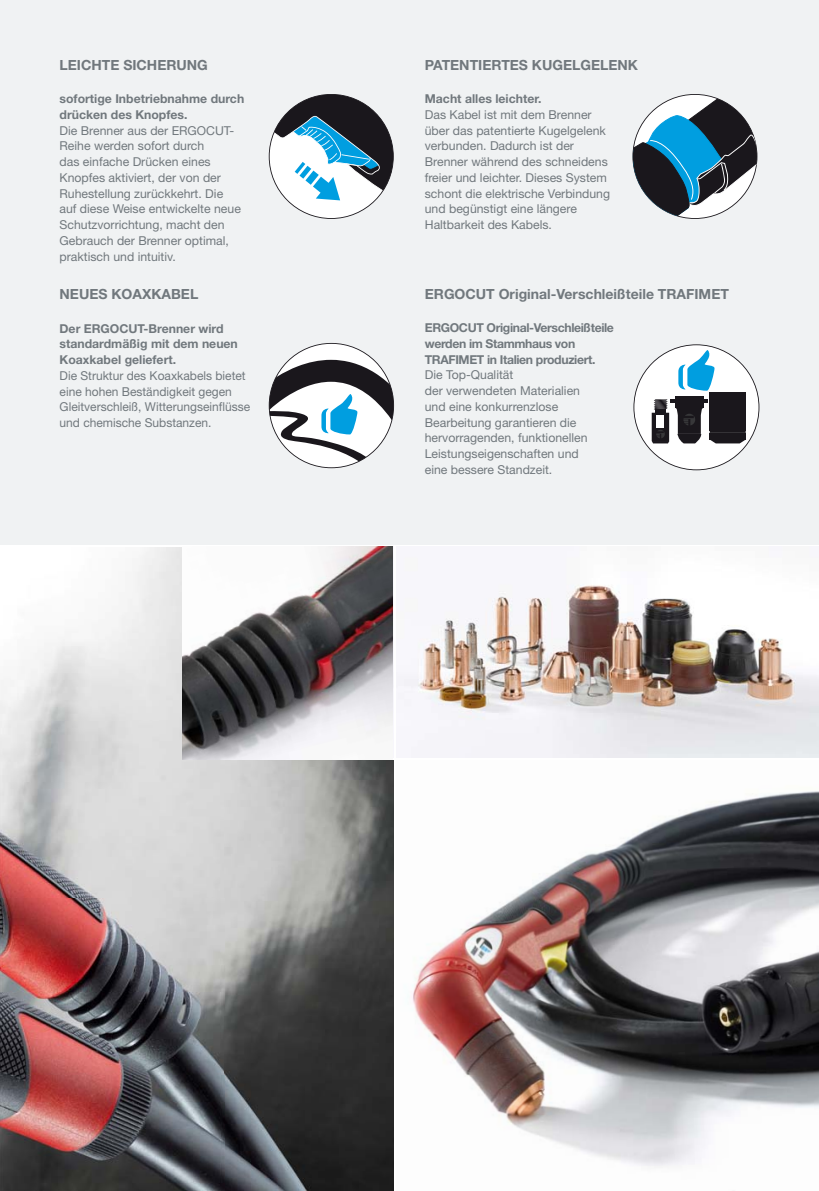
<style>
.page{position:relative;width:819px;height:1191px;background:#fff}
.page>*{position:absolute;margin:0;border:0;box-sizing:border-box;transform-origin:0 0}
.t1{font:700 14px "Helvetica Neue LT Std";color:#71787d}
.t2{font:12.25px/15.8px "Helvetica Neue LT Std";color:#71787d}
.t3{font:700 12.25px/15.8px "Helvetica Neue LT Std";color:#71787d}
.t4{font:700 12.25px/15.8px "Helvetica Neue LT Std";letter-spacing:-.03em;color:#71787d}
</style>
<div class="page">
<img style="left:0;top:547px;width:393px;height:644px">
<div style="left:0;top:0;width:819px;height:546px;background:#f0f2f3"></div>
<hr style="left:0;top:545px;width:819px;height:2px;background:#fff">
<svg style="left:632px;top:94px;width:125px;height:125px"></svg>
<svg style="left:269px;top:94px;width:124px;height:125px"></svg>
<img style="left:412px;top:791px;width:407px;height:376px">
<img style="left:182px;top:547px;width:637px;height:212px">
<hr style="left:393px;top:546px;width:2px;height:645px;background:#fff">
<hr style="left:393px;top:758px;width:426px;height:2px;background:#fff">
<svg style="left:633px;top:344px;width:126px;height:126px"></svg>
<svg style="left:269px;top:343px;width:125px;height:125px"></svg>
<p class="t1" style="left:60px;top:60px;width:150px">LEICHTE SICHERUNG</p>
<p class="t3" style="left:60px;top:92px;width:186px">sofortige Inbetriebnahme durch drücken des Knopfes.</p>
<p class="t2" style="left:60px;top:124px;width:183px">Die Brenner aus der ERGOCUT-<br>Reihe werden sofort durch<br>das einfache Drücken eines<br>Knopfes aktiviert, der von der<br>Ruhestellung zurückkehrt. Die auf diese Weise entwickelte neue<br>Schutzvorrichtung, macht den<br>Gebrauch der Brenner optimal, praktisch und intuitiv.</p>
<p class="t1" style="left:60px;top:289px;width:140px">NEUES KOAXKABEL</p>
<p class="t3" style="left:60px;top:322px;width:180px">Der ERGOCUT-Brenner wird standardmäßig mit dem neuen<br>Koaxkabel geliefert.</p>
<p class="t2" style="left:60px;top:369px;width:192px">Die Struktur des Koaxkabels bietet eine hohen Beständigkeit gegen Gleitverschleiß, Witterungseinflüsse und chemische Substanzen.</p>
<p class="t1" style="left:425px;top:60px;width:215px">PATENTIERTES KUGELGELENK</p>
<p class="t3" style="left:425px;top:92px;width:118px">Macht alles leichter.</p>
<p class="t2" style="left:425px;top:108px;width:187px">Das Kabel ist mit dem Brenner über das patentierte Kugelgelenk verbunden. Dadurch ist der<br>Brenner während des schneidens freier und leichter. Dieses System schont die elektrische Verbindung und begünstigt eine längere<br>Haltbarkeit des Kabels.</p>
<p class="t1" style="left:425px;top:289px;width:305px">ERGOCUT Original-Verschleißteile TRAFIMET</p>
<p class="t4" style="left:425px;top:321px;width:191px">ERGOCUT Original-Verschleißteile werden im Stammhaus von<br>TRAFIMET in Italien produziert.</p>
<p class="t2" style="left:425px;top:369px;width:164px">Die Top-Qualität<br>der verwendeten Materialien und eine konkurrenzlose<br>Bearbeitung garantieren die hervorragenden, funktionellen<br>Leistungseigenschaften und eine bessere Standzeit.</p>
</div>
